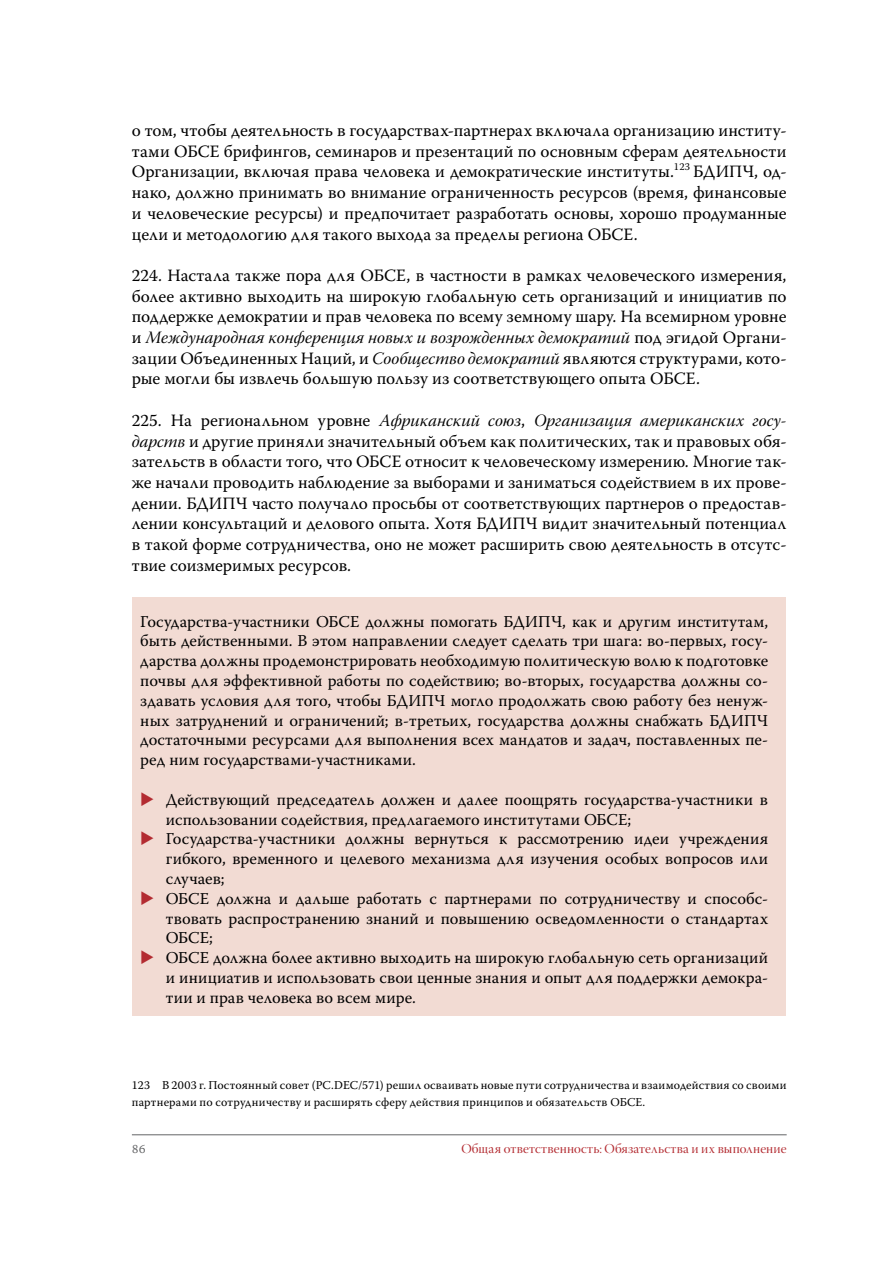
<style>
.page{position:relative;width:893px;height:1263px;background:#fff}
.page>*{position:absolute;margin:0;border:0;box-sizing:border-box;transform-origin:0 0}
.t1{font:17.25px/20.7px "Warnock Pro";color:#000;text-align:justify}
.t2{font:17.25px "Warnock Pro It Subh";letter-spacing:.005em;color:#000}
.t3{font:16.5px/19.8px "Warnock Pro";letter-spacing:.005em;color:#000;text-align:justify}
.t4{font:13.5px "Warnock Pro Disp";letter-spacing:.015em;color:#b32b31}
.t5{font:13.5px "Warnock Pro Light Capt";color:#646567}
.t6{font:12px/16.5px "Warnock Pro";letter-spacing:.02em;color:#000}
.s1{font-family:"Warnock Pro"}
.s2{font-family:"Warnock Pro It Subh"}
.s3{color:#b32b31}
</style>
<div class="page">
<hr style="left:132px;top:1134px;width:655px;height:1px;background:#646567">
<div style="left:132px;top:597px;width:653px;height:418px;background:#f2dbd3"></div>
<p class="t1" style="left:132px;top:120px;width:656px">о том, чтобы деятельность в государствах-партнерах включала организацию институ&shy;тами OБCE брифингов, семинаров и презентаций по основным сферам деятельности Организации, включая права человека и демократические институты.<sup>123</sup> БДИПЧ, од&shy;нако, должно принимать во внимание ограниченность ресурсов (время, финансовые и человеческие ресурсы) и предпочитает разработать основы, хорошо продуманные цели и методологию для такого выхода за пределы региона OБCE.</p>
<p class="t1" style="left:132px;top:265px;width:656px">224. Настала также пора для OБCE, в частности в рамках человеческого измерения, более активно выходить на широкую глобальную сеть организаций и инициатив по поддержке демократии и прав человека по всему земному шару. На всемирном уровне</p>
<p class="t2" style="left:132px;top:328px;width:656px"><span class="s1">и</span> Международная конференция новых и возрожденных демократий <span class="s1">под эгидой Органи-</span></p>
<p class="t1" style="left:132px;top:347px;width:656px">зации Объединенных Наций, и <span class="s2">Coобщество демократий</span> являются структурами, кото&shy;рые могли бы извлечь большую пользу из соответствующего опыта OБCE.</p>
<p class="t2" style="left:132px;top:410px;width:656px"><span class="s1">225. На региональном уровне</span> Африканский союз<span class="s1">,</span> Организация американских госу-</p>
<p class="t1" style="left:132px;top:430px;width:656px"><span class="s2">дарств</span> и другие приняли значительный объем как политических, так и правовых обя&shy;зательств в области того, что ОБСЕ относит к человеческому измерению. Многие так&shy;же начали проводить наблюдение за выборами и заниматься содействием в их прове&shy;дении. БДИПЧ часто получало просьбы от соответствующих партнеров о предостав&shy;лении консультаций и делового опыта. Хотя БДИПЧ видит значительный потенциал в такой форме сотрудничества, оно не может расширить свою деятельность в отсутс&shy;твие соизмеримых ресурсов.</p>
<p class="t3" style="left:140px;top:611px;width:629px">Государства-участники ОБСЕ должны помогать БДИПЧ, как и другим институтам, быть действенными. В этом направлении следует сделать три шага: во-первых, госу&shy;дарства должны продемонстрировать необходимую политическую волю к подготовке почвы для эффективной работы по содействию; во-вторых, государства должны со&shy;здавать условия для того, чтобы БДИПЧ могло продолжать свою работу без ненуж&shy;ных затруднений и ограничений; в-третьих, государства должны снабжать БДИПЧ достаточными ресурсами для выполнения всех мандатов и задач, поставленных пе&shy;ред ним государствами-участниками.</p>
<p class="t3" style="left:166px;top:789px;width:604px;text-indent:-26px"><span class="s3">◆</span> Действующий председатель должен и далее поощрять государства-участники в использовании содействия, предлагаемого институтами ОБСЕ;</p>
<p class="t3" style="left:166px;top:829px;width:604px;text-indent:-26px"><span class="s3">◆</span> Государства-участники должны вернуться к рассмотрению идеи учреждения гибкого, временного и целевого механизма для изучения особых вопросов или случаев;</p>
<p class="t3" style="left:166px;top:888px;width:604px;text-indent:-26px"><span class="s3">◆</span> ОБСЕ должна и дальше работать с партнерами по сотрудничеству и способс&shy;твовать распространению знаний и повышению осведомленности о стандартах ОБСЕ;</p>
<p class="t3" style="left:166px;top:948px;width:604px;text-indent:-26px"><span class="s3">◆</span> ОБСЕ должна более активно выходить на широкую глобальную сеть организаций и инициатив и использовать свои ценные знания и опыт для поддержки демокра&shy;тии и прав человека во всем мире.</p>
<p class="t6" style="left:132px;top:1077px;width:656px">123 В 2003 г. Постоянный совет (PC.DEC/571) решил осваивать новые пути сотрудничества и взаимодействия со своими партнерами по сотрудничеству и расширять сферу действия принципов и обязательств ОБСЕ.</p>
<p class="t5" style="left:132px;top:1140px;width:8px">86</p>
<p class="t4" style="left:461px;top:1141px;width:327px">Общая ответственность: Обязательства и их выполнение</p>
</div>
